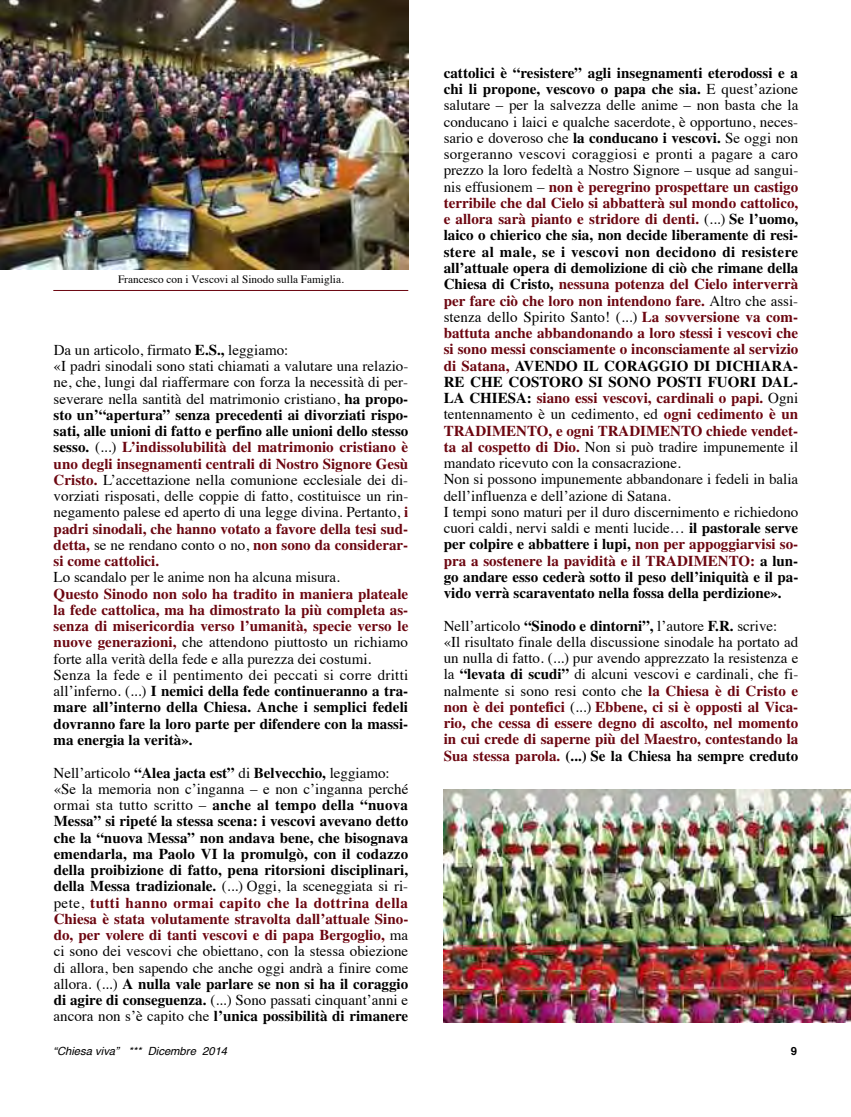
<style>
.page{position:relative;width:851px;height:1117px;background:#fff}
.page>*{position:absolute;margin:0;border:0;box-sizing:border-box;transform-origin:0 0}
.t1{font:15px/16.2px "Times";color:#000}
.t2{font:700 15px/16.2px "Times LT Std";color:#6c0610;text-align:justify}
.t3{font:700 15px/16.2px "Times LT Std";color:#000;text-align:justify}
.t4{font:11.25px "Times";color:#000}
.t5{font:italic 11.25px "Helvetica";color:#000}
.t6{font:700 11.25px "Helvetica";color:#000}
.s1{font-family:"Times LT Std";font-weight:700}
.s2{font-family:"Times";font-weight:400}
.s3{color:#6c0610}
.s4{font-family:"Times LT Std";font-weight:700;color:#6c0610}
.s5{font-family:"Times";font-weight:400;color:#000}
.s6{color:#000}
</style>
<div class="page">
<img style="left:444px;top:789px;width:406px;height:233px">
<img style="left:0;top:0;width:408px;height:269px">
<hr style="left:53px;top:290px;width:355px;height:1px;background:#6c0610">
<p class="t4" style="left:118px;top:275px;width:227px">Francesco con i Vescovi al Sinodo sulla Famiglia.</p>
<p class="t1" style="left:54px;top:343px;width:356px">Da un articolo, firmato <span class="s1">E.S.,</span> leggiamo:<br>«I padri sinodali sono stati chiamati a valutare una relazio&shy;ne, che, lungi dal riaffermare con forza la necessità di per&shy;severare nella santità del matrimonio cristiano, <span class="s1">ha propo-</span></p>
<p class="t3" style="left:54px;top:408px;width:356px">sto un’“apertura” senza precedenti ai divorziati rispo&shy;sati, alle unioni di fatto e perfino alle unioni dello stesso sesso. <span class="s2">(...)</span> <span class="s3">L’indissolubilità del matrimonio cristiano è uno degli insegnamenti centrali di Nostro Signore Gesù</span></p>
<p class="t1" style="left:54px;top:473px;width:356px;text-align:justify"><span class="s4">Cristo.</span> L’accettazione nella comunione ecclesiale dei di&shy;vorziati risposati, delle coppie di fatto, costituisce un rin&shy;negamento palese ed aperto di una legge divina. Pertanto, <span class="s4">i</span></p>
<p class="t2" style="left:54px;top:522px;width:356px">padri sinodali, che hanno votato a favore della tesi sud&shy;detta, <span class="s5">se ne rendano conto o no,</span> non sono da considerar&shy;si come cattolici.</p>
<p class="t1" style="left:54px;top:570px;width:288px">Lo scandalo per le anime non ha alcuna misura.</p>
<p class="t2" style="left:54px;top:587px;width:356px">Questo Sinodo non solo ha tradito in maniera plateale la fede cattolica, ma ha dimostrato la più completa as&shy;senza di misericordia verso l’umanità, specie verso le</p>
<p class="t1" style="left:54px;top:635px;width:356px"><span class="s4">nuove generazioni,</span> che attendono piuttosto un richiamo forte alla verità della fede e alla purezza dei costumi.<br>Senza la fede e il pentimento dei peccati si corre dritti</p>
<p class="t3" style="left:54px;top:684px;width:356px"><span class="s2">all’inferno. (...)</span> I nemici della fede continueranno a tra&shy;mare all’interno della Chiesa. Anche i semplici fedeli dovranno fare la loro parte per difendere con la massi&shy;ma energia la verità».</p>
<p class="t3" style="left:54px;top:765px;width:337px"><span class="s2">Nell’articolo</span> “Alea jacta est” <span class="s2">di</span> Belvecchio, <span class="s2">leggiamo:</span></p>
<p class="t1" style="left:54px;top:781px;width:356px">«Se la memoria non c’inganna – e non c’inganna perché</p>
<p class="t3" style="left:54px;top:798px;width:356px"><span class="s2">ormai sta tutto scritto –</span> anche al tempo della “nuova Messa” si ripeté la stessa scena: i vescovi avevano detto che la “nuova Messa” non andava bene, che bisognava emendarla, ma Paolo VI la promulgò, con il codazzo della proibizione di fatto, pena ritorsioni disciplinari,</p>
<p class="t1" style="left:54px;top:879px;width:356px"><span class="s1">della Messa tradizionale.</span> (...) Oggi, la sceneggiata si ri-</p>
<p class="t2" style="left:54px;top:895px;width:356px"><span class="s5">pete,</span> tutti hanno ormai capito che la dottrina della Chiesa è stata volutamente stravolta dall’attuale Sino&shy;do, per volere di tanti vescovi e di papa Bergoglio, <span class="s5">ma</span></p>
<p class="t1" style="left:54px;top:944px;width:356px">ci sono dei vescovi che obiettano, con la stessa obiezione di allora, ben sapendo che anche oggi andrà a finire come</p>
<p class="t3" style="left:54px;top:976px;width:356px"><span class="s2">allora. (...)</span> A nulla vale parlare se non si ha il coraggio</p>
<p class="t1" style="left:54px;top:992px;width:356px"><span class="s1">di agire di conseguenza.</span> (...) Sono passati cinquant’anni e</p>
<p class="t3" style="left:54px;top:1009px;width:356px"><span class="s2">ancora non s’è capito che</span> l’unica possibilità di rimanere</p>
<p class="t3" style="left:443px;top:66px;width:356px">cattolici è “resistere” agli insegnamenti eterodossi e a chi li propone, vescovo o papa che sia. <span class="s2">E quest’azione</span></p>
<p class="t1" style="left:443px;top:98px;width:356px;text-align:justify">salutare – per la salvezza delle anime – non basta che la conducano i laici e qualche sacerdote, è opportuno, neces&shy;sario e doveroso che <span class="s1">la conducano i vescovi.</span> Se oggi non sorgeranno vescovi coraggiosi e pronti a pagare a caro prezzo la loro fedeltà a Nostro Signore – usque ad sangui-</p>
<p class="t2" style="left:443px;top:180px;width:356px"><span class="s5">nis effusionem –</span> non è peregrino prospettare un castigo terribile che dal Cielo si abbatterà sul mondo cattolico, e allora sarà pianto e stridore di denti. <span class="s5">(...)</span> <span class="s6">Se l’uomo, laico o chierico che sia, non decide liberamente di resi&shy;stere al male, se i vescovi non decidono di resistere all’attuale opera di demolizione di ciò che rimane della Chiesa di Cristo,</span> nessuna potenza del Cielo interverrà per fare ciò che loro non intendono fare. <span class="s5">Altro che assi-</span></p>
<p class="t1" style="left:443px;top:310px;width:356px">stenza dello Spirito Santo! (...) <span class="s4">La sovversione va com-</span></p>
<p class="t2" style="left:443px;top:326px;width:356px">battuta anche abbandonando a loro stessi i vescovi che si sono messi consciamente o inconsciamente al servizio di Satana, <span class="s6">AVENDO IL CORAGGIO DI DICHIARA-RE CHE COSTORO SI SONO POSTI FUORI DAL-LA CHIESA:</span> siano essi vescovi, cardinali o papi. <span class="s5">Ogni</span></p>
<p class="t1" style="left:443px;top:407px;width:356px">tentennamento è un cedimento, ed <span class="s4">ogni cedimento è un</span></p>
<p class="t2" style="left:443px;top:424px;width:356px">TRADIMENTO, e ogni TRADIMENTO chiede vendet-</p>
<p class="t1" style="left:443px;top:440px;width:356px"><span class="s4">ta al cospetto di Dio.</span> Non si può tradire impunemente il mandato ricevuto con la consacrazione.<br>Non si possono impunemente abbandonare i fedeli in balia dell’influenza e dell’azione di Satana.<br>I tempi sono maturi per il duro discernimento e richiedono cuori caldi, nervi saldi e menti lucide… <span class="s1">il pastorale serve</span></p>
<p class="t3" style="left:443px;top:537px;width:356px">per colpire e abbattere i lupi, <span class="s3">non per appoggiarvisi so&shy;pra a sostenere la pavidità e il TRADIMENTO:</span> a lun&shy;go andare esso cederà sotto il peso dell’iniquità e il pa&shy;vido verrà scaraventato nella fossa della perdizione».</p>
<p class="t1" style="left:443px;top:618px;width:356px">Nell’articolo <span class="s1">“Sinodo e dintorni”,</span> l’autore <span class="s1">F.R.</span> scrive:<br>«Il risultato finale della discussione sinodale ha portato ad un nulla di fatto. (...) pur avendo apprezzato la resistenza e la <span class="s1">“levata di scudi”</span> di alcuni vescovi e cardinali, che fi&shy;nalmente si sono resi conto che <span class="s4">la Chiesa è di Cristo e</span></p>
<p class="t2" style="left:443px;top:700px;width:356px">non è dei pontefici <span class="s5">(...)</span> Ebbene, ci si è opposti al Vica&shy;rio, che cessa di essere degno di ascolto, nel momento in cui crede di saperne più del Maestro, contestando la Sua stessa parola. <span class="s6">(...) Se la Chiesa ha sempre creduto</span></p>
<p class="t5" style="left:53px;top:1045px;width:175px">“Chiesa viva” *** Dicembre 2014</p>
<p class="t6" style="left:790px;top:1045px;width:8px">9</p>
</div>
